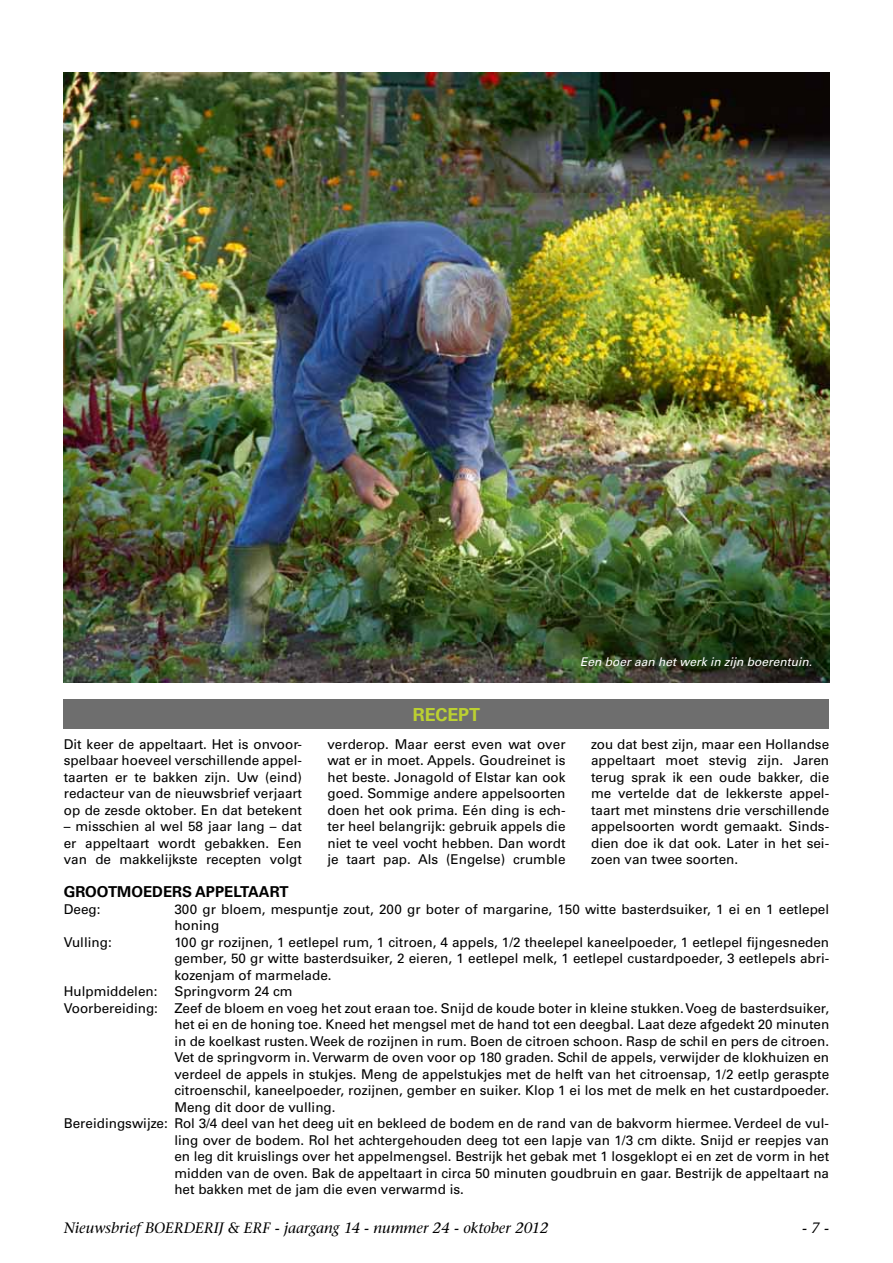
<style>
.page{position:relative;width:893px;height:1263px;background:#fff}
.page>*{position:absolute;margin:0;border:0;box-sizing:border-box;transform-origin:0 0}
.t1{font:700 18px "Univers LT Std";letter-spacing:-.01em;color:#bbd031}
.t2{font:italic 500 15px "Stone Serif Std";color:#000}
.t3{font:700 15px "Univers LT Std";color:#000}
.t4{font:13.5px/16.5px "Univers LT Std";color:#000;text-align:justify}
.t5{font:italic 12px "Univers LT Std";color:#fff}
</style>
<div class="page">
<div style="left:64px;top:699px;width:765px;height:30px;background:#6e6e6e"></div>
<img style="left:64px;top:72px;width:765px;height:611px">
<p class="t4" style="left:64px;top:736px;width:240px">Dit keer de appeltaart. Het is onvoor&shy;spelbaar hoeveel verschillende appel&shy;taarten er te bakken zijn. Uw (eind) redacteur van de nieuwsbrief verjaart op de zesde oktober. En dat betekent</p>
<p class="t4" style="left:64px;top:818px;width:240px">– misschien al wel 58 jaar lang – dat er appeltaart wordt gebakken. Een van de makkelijkste recepten volgt</p>
<h1 class="t1" style="left:413px;top:704px;width:69px">RECEPT</h1>
<p class="t5" style="left:580px;top:655px;width:234px">Een boer aan het werk in zijn boerentuin.</p>
<p class="t4" style="left:327px;top:736px;width:240px">verderop. Maar eerst even wat over wat er in moet. Appels. Goudreinet is het beste. Jonagold of Elstar kan ook goed. Sommige andere appelsoorten doen het ook prima. Eén ding is ech&shy;ter heel belangrijk: gebruik appels die niet te veel vocht hebben. Dan wordt je taart pap. Als (Engelse) crumble</p>
<p class="t4" style="left:591px;top:736px;width:240px">zou dat best zijn, maar een Hollandse appeltaart moet stevig zijn. Jaren terug sprak ik een oude bakker, die me vertelde dat de lekkerste appel&shy;taart met minstens drie verschillende appelsoorten wordt gemaakt. Sinds&shy;dien doe ik dat ook. Later in het sei&shy;zoen van twee soorten.</p>
<p class="t3" style="left:64px;top:883px;width:226px">GROOTMOEDERS APPELTAART</p>
<p class="t4" style="left:64px;top:901px;width:38px">Deeg:</p>
<p class="t4" style="left:174px;top:901px;width:656px">300 gr bloem, mespuntje zout, 200 gr boter of margarine, 150 witte basterdsuiker, 1 ei en 1 eetlepel honing</p>
<p class="t4" style="left:64px;top:934px;width:50px">Vulling:</p>
<p class="t4" style="left:174px;top:934px;width:656px">100 gr rozijnen, 1 eetlepel rum, 1 citroen, 4 appels, 1/2 theelepel kaneelpoeder, 1 eetlepel fijngesneden</p>
<p class="t4" style="left:174px;top:950px;width:656px">gember, 50 gr witte basterdsuiker, 2 eieren, 1 eetlepel melk, 1 eetlepel custardpoeder, 3 eetlepels abri-</p>
<p class="t4" style="left:174px;top:967px;width:159px">kozenjam of marmelade.</p>
<p class="t4" style="left:64px;top:983px;width:230px">Hulpmiddelen: Springvorm 24 cm</p>
<p class="t4" style="left:64px;top:1000px;width:767px">Voorbereiding: Zeef de bloem en voeg het zout eraan toe. Snijd de koude boter in kleine stukken. Voeg de basterdsuiker,</p>
<p class="t4" style="left:174px;top:1016px;width:656px">het ei en de honing toe. Kneed het mengsel met de hand tot een deegbal. Laat deze afgedekt 20 minuten</p>
<p class="t4" style="left:174px;top:1033px;width:656px">in de koelkast rusten. Week de rozijnen in rum. Boen de citroen schoon. Rasp de schil en pers de citroen.</p>
<p class="t4" style="left:174px;top:1049px;width:656px">Vet de springvorm in. Verwarm de oven voor op 180 graden. Schil de appels, verwijder de klokhuizen en</p>
<p class="t4" style="left:174px;top:1066px;width:656px">verdeel de appels in stukjes. Meng de appelstukjes met de helft van het citroensap, 1/2 eetlp geraspte</p>
<p class="t4" style="left:174px;top:1082px;width:656px">citroenschil, kaneelpoeder, rozijnen, gember en suiker. Klop 1 ei los met de melk en het custardpoeder.</p>
<p class="t4" style="left:174px;top:1099px;width:163px">Meng dit door de vulling.</p>
<p class="t4" style="left:64px;top:1115px;width:767px">Bereidingswijze: Rol 3/4 deel van het deeg uit en bekleed de bodem en de rand van de bakvorm hiermee. Verdeel de vul-</p>
<p class="t4" style="left:174px;top:1132px;width:656px">ling over de bodem. Rol het achtergehouden deeg tot een lapje van 1/3 cm dikte. Snijd er reepjes van</p>
<p class="t4" style="left:174px;top:1148px;width:656px">en leg dit kruislings over het appelmengsel. Bestrijk het gebak met 1 losgeklopt ei en zet de vorm in het</p>
<p class="t4" style="left:174px;top:1165px;width:656px">midden van de oven. Bak de appeltaart in circa 50 minuten goudbruin en gaar. Bestrijk de appeltaart na</p>
<p class="t4" style="left:174px;top:1181px;width:291px">het bakken met de jam die even verwarmd is.</p>
<p class="t2" style="left:64px;top:1219px;width:486px">Nieuwsbrief BOERDERIJ &amp; ERF - jaargang 14 - nummer 24 - oktober 2012</p>
<p class="t2" style="left:802px;top:1219px;width:29px">- 7 -</p>
</div>
